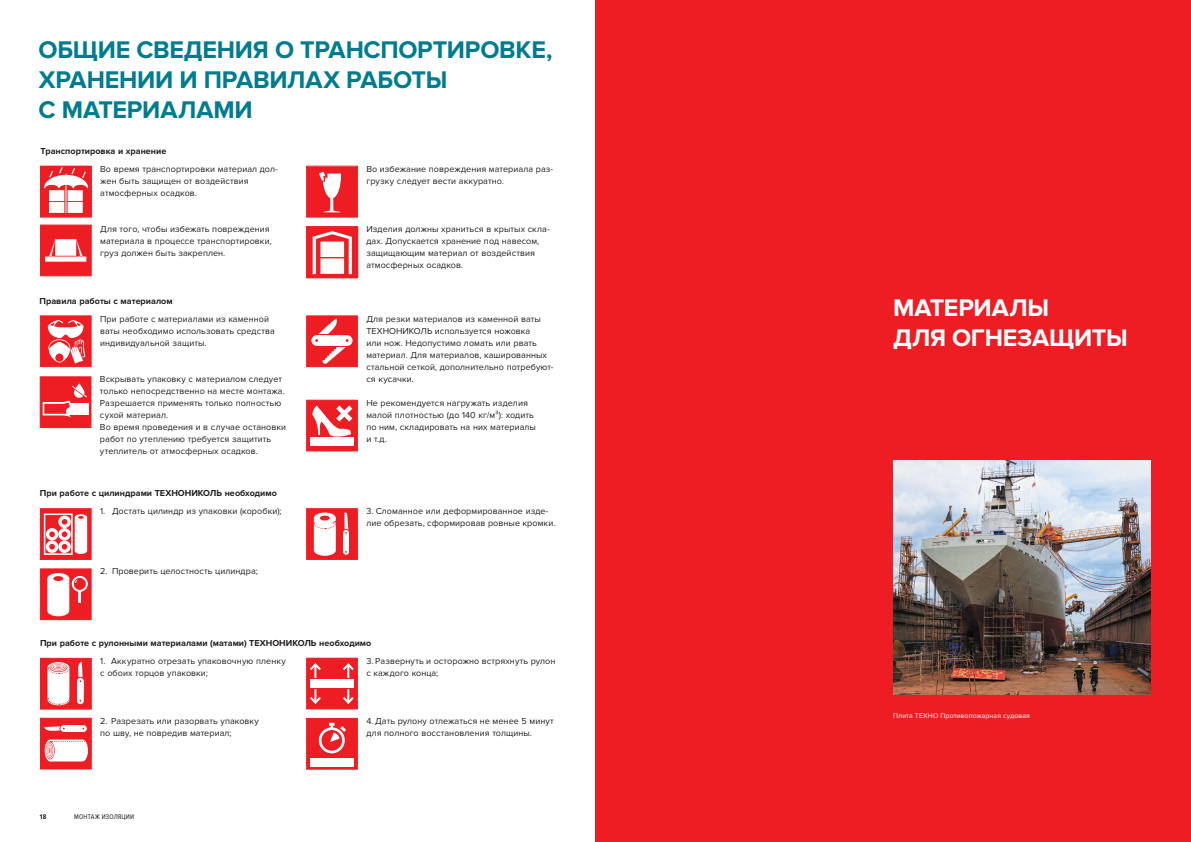
<style>
.page{position:relative;width:1191px;height:842px;background:#fff}
.page>*{position:absolute;margin:0;border:0;box-sizing:border-box;transform-origin:0 0}
.t1{font:700 25px/30px "Proxima Nova";letter-spacing:-.01em;color:#007c8f}
.t2{font:700 25px/30px "Proxima Nova";letter-spacing:-.01em;color:#fff}
.t3{font:9px/12px "Proxima Nova";letter-spacing:.005em;color:#231f20}
.t4{font:700 9px "Proxima Nova";color:#231f20}
.t5{font:7px "Proxima Nova";letter-spacing:.015em;color:#fff}
.t6{font:7px "Proxima Nova Cond";letter-spacing:.025em;color:#231f20}
.t7{font:700 7px "Proxima Nova Cond";color:#231f20}
</style>
<div class="page">
<svg style="left:306px;top:226px;width:52px;height:52px"></svg>
<svg style="left:40px;top:225px;width:51px;height:51px"></svg>
<svg style="left:306px;top:166px;width:52px;height:51px"></svg>
<svg style="left:306px;top:167px;width:51px;height:50px;background:#f04348"></svg>
<svg style="left:40px;top:166px;width:52px;height:51px"></svg>
<div style="left:40px;top:508px;width:52px;height:52px;background:linear-gradient(to right,#ee1d23,#ee1d23);border:1px solid #ee1d23"></div>
<svg style="left:44px;top:513px;width:43px;height:42px"></svg>
<div style="left:40px;top:568px;width:52px;height:52px;background:#ee1d23;border:1px solid #ee1d23"></div>
<div style="left:47px;top:573px;width:22px;height:11px;background:#fff;border-radius:50%"></div>
<div style="left:53px;top:576px;width:10px;height:5px;background:#ee1d23;border-radius:50%"></div>
<svg style="left:47px;top:579px;width:22px;height:37px"></svg>
<div style="left:72px;top:576px;width:16px;height:16px;border:2px solid #fff;border-radius:50%"></div>
<svg style="left:78px;top:590px;width:3px;height:12px"></svg>
<div style="left:306px;top:508px;width:52px;height:52px;background:#ee1d23;border:1px solid #ee1d23"></div>
<svg style="left:313px;top:512px;width:36px;height:44px"></svg>
<div style="left:40px;top:658px;width:52px;height:52px;background:#ee1d23;border:1px solid #ee1d23"></div>
<svg style="left:47px;top:662px;width:38px;height:43px"></svg>
<div style="left:306px;top:658px;width:52px;height:51px;background:#ee1d23;border:1px solid #ee1d23"></div>
<div style="left:310px;top:679px;width:44px;height:9px;background:#fff"></div>
<svg style="left:310px;top:663px;width:11px;height:15px"></svg>
<svg style="left:343px;top:689px;width:11px;height:15px"></svg>
<svg style="left:343px;top:663px;width:11px;height:15px"></svg>
<svg style="left:310px;top:689px;width:11px;height:15px"></svg>
<div style="left:306px;top:718px;width:52px;height:52px;background:#ee1d23;border:1px solid #ee1d23"></div>
<div style="left:310px;top:758px;width:44px;height:8px;background:#fff"></div>
<svg style="left:319px;top:723px;width:27px;height:30px"></svg>
<div style="left:40px;top:718px;width:52px;height:51px;background:#ee1d23;border:1px solid #ee1d23"></div>
<div style="left:59px;top:724px;width:29px;height:9px;border:1px solid #ee1d23;border-radius:4px"></div>
<svg style="left:44px;top:725px;width:40px;height:8px"></svg>
<svg style="left:45px;top:739px;width:11px;height:22px"></svg>
<div style="left:46px;top:741px;width:9px;height:18px;background:#f69699;border-radius:50%"></div>
<div style="left:46px;top:742px;width:8px;height:17px;border:1px solid #fff;border-radius:50%"></div>
<div style="left:47px;top:744px;width:6px;height:13px;border:1px solid #fff;border-radius:50%"></div>
<svg style="left:48px;top:739px;width:44px;height:22px"></svg>
<div style="left:595px;top:0;width:596px;height:842px;background:#ee1d23"></div>
<img style="left:893px;top:460px;width:258px;height:234px">
<div style="left:40px;top:315px;width:52px;height:52px;background:#ee1d23;border:1px solid #ee1d23"></div>
<svg style="left:48px;top:320px;width:37px;height:44px"></svg>
<div style="left:40px;top:376px;width:51px;height:52px;background:#ee1d23;border:1px solid #ee1d23"></div>
<div style="left:43px;top:403px;width:46px;height:12px;background:#fff"></div>
<svg style="left:42px;top:386px;width:45px;height:32px"></svg>
<div style="left:306px;top:400px;width:52px;height:51px;background:#ee1d23;border:1px solid #ee1d23"></div>
<div style="left:310px;top:438px;width:44px;height:8px;background:#fff"></div>
<svg style="left:312px;top:405px;width:40px;height:32px"></svg>
<div style="left:306px;top:315px;width:52px;height:52px;background:#ee1d23;border:1px solid #ee1d23"></div>
<svg style="left:311px;top:335px;width:41px;height:11px"></svg>
<svg style="left:313px;top:318px;width:38px;height:46px"></svg>
<h1 class="t1" style="left:39px;top:35px;width:515px">ОБЩИЕ СВЕДЕНИЯ О ТРАНСПОРТИРОВКЕ,<br>ХРАНЕНИИ И ПРАВИЛАХ РАБОТЫ<br>С МАТЕРИАЛАМИ</h1>
<p class="t4" style="left:40px;top:146px;width:127px">Транспортировка и хранение</p>
<p class="t3" style="left:100px;top:163px;width:179px">Во время транспортировки материал дол&shy;жен быть защищен от воздействия атмосферных осадков.</p>
<p class="t3" style="left:100px;top:223px;width:173px">Для того, чтобы избежать повреждения материала в процессе транспортировки, груз должен быть закреплен.</p>
<p class="t4" style="left:40px;top:296px;width:135px">Правила работы с материалом</p>
<p class="t3" style="left:100px;top:313px;width:176px">При работе с материалами из каменной ваты необходимо использовать средства индивидуальной защиты.</p>
<p class="t3" style="left:100px;top:373px;width:188px">Вскрывать упаковку с материалом следует только непосредственно на месте монтажа.<br>Разрешается применять только полностью сухой материал.<br>Во время проведения и в случае остановки работ по утеплению требуется защитить утеплитель от атмосферных осадков.</p>
<p class="t4" style="left:40px;top:488px;width:238px">При работе с цилиндрами ТЕХНОНИКОЛЬ необходимо</p>
<p class="t3" style="left:100px;top:505px;width:183px">1. Достать цилиндр из упаковки (коробки);</p>
<p class="t3" style="left:100px;top:565px;width:159px">2. Проверить целостность цилиндра;</p>
<p class="t3" style="left:366px;top:163px;width:188px">Во избежание повреждения материала раз&shy;грузку следует вести аккуратно.</p>
<p class="t3" style="left:366px;top:223px;width:185px">Изделия должны храниться в крытых скла&shy;дах. Допускается хранение под навесом, защищающим материал от воздействия атмосферных осадков.</p>
<p class="t3" style="left:366px;top:313px;width:189px">Для резки материалов из каменной ваты ТЕХНОНИКОЛЬ используется ножовка<br>или нож. Недопустимо ломать или рвать материал. Для материалов, кашированных стальной сеткой, дополнительно потребуют&shy;ся кусачки.</p>
<p class="t3" style="left:366px;top:397px;width:171px">Не рекомендуется нагружать изделия малой плотностью (до 140 кг/м³): ходить по ним, складировать на них материалы и т.д.</p>
<p class="t3" style="left:366px;top:505px;width:190px">3. Сломанное или деформированное изде&shy;лие обрезать, сформировав ровные кромки.</p>
<p class="t4" style="left:40px;top:638px;width:333px">При работе с рулонными материалами (матами) ТЕХНОНИКОЛЬ необходимо</p>
<p class="t3" style="left:100px;top:655px;width:187px">1. Аккуратно отрезать упаковочную пленку с обоих торцов упаковки;</p>
<p class="t3" style="left:100px;top:715px;width:160px">2. Разрезать или разорвать упаковку по шву, не повредив материал;</p>
<p class="t7" style="left:40px;top:813px;width:8px">18</p>
<p class="t6" style="left:74px;top:813px;width:61px">МОНТАЖ ИЗОЛЯЦИИ</p>
<p class="t3" style="left:366px;top:655px;width:190px">3. Развернуть и осторожно встряхнуть рулон с каждого конца;</p>
<p class="t3" style="left:366px;top:715px;width:189px">4. Дать рулону отлежаться не менее 5 минут для полного восстановления толщины.</p>
<h1 class="t2" style="left:893px;top:293px;width:236px">МАТЕРИАЛЫ<br>ДЛЯ ОГНЕЗАЩИТЫ</h1>
<p class="t5" style="left:893px;top:712px;width:138px">Плита ТЕХНО Противопожарная судовая</p>
</div>
